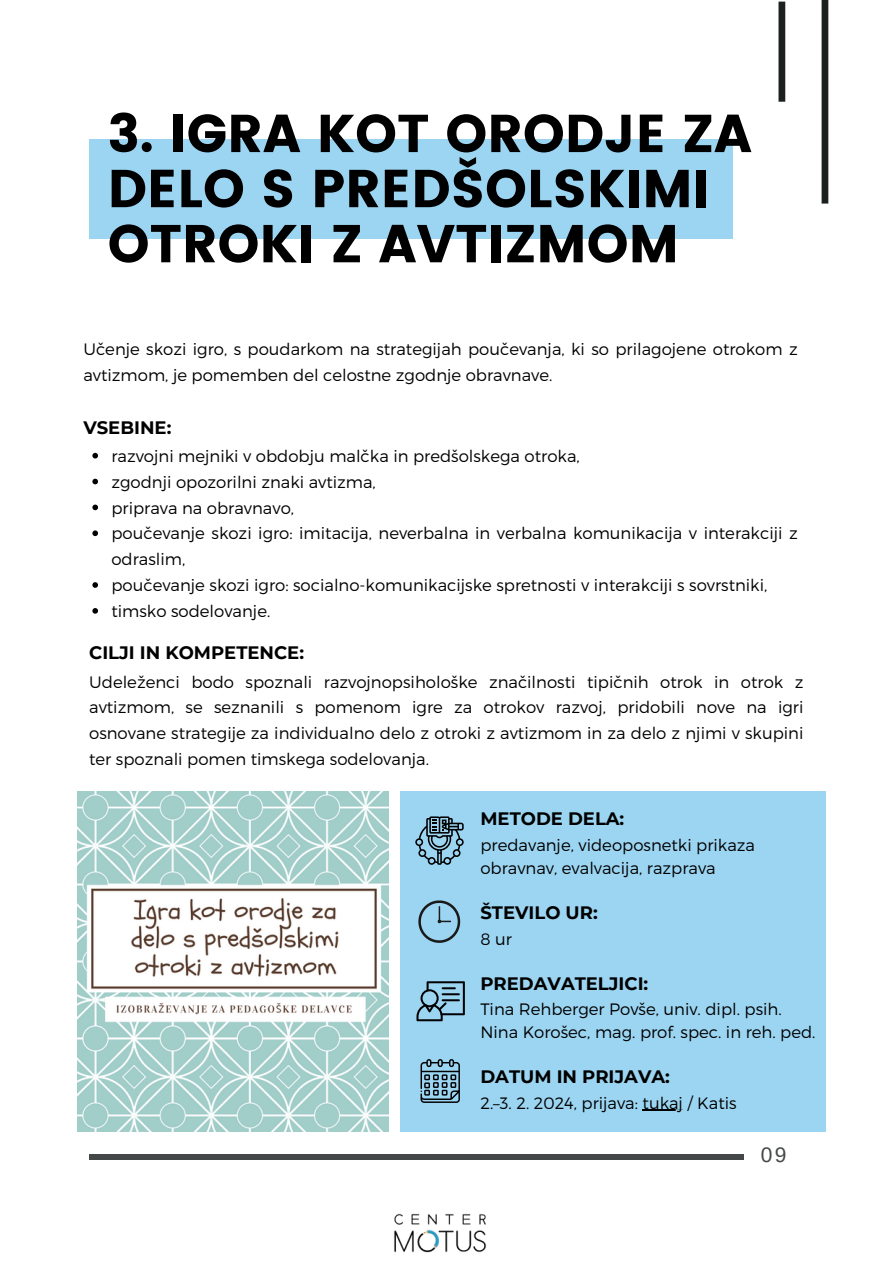
<style>
.page{position:relative;width:893px;height:1264px;background:#fff}
.page>*{position:absolute;margin:0;border:0;box-sizing:border-box;transform-origin:0 0}
.t1{font:53.25px/55.1px "Poppins";color:#000}
.t2{font:21px "Arimo";color:#444848}
.t3{font:700 18px "Montserrat";color:#000}
.t4{font:300 16.5px/25.8px "Montserrat";color:#000}
</style>
<div class="page">
<div style="left:89px;top:139px;width:643px;height:100px;background:#9cd5f2"></div>
<div style="left:821px;top:0;width:7px;height:203px;background:#1c2120"></div>
<div style="left:778px;top:2px;width:7px;height:100px;background:#1c2120"></div>
<div style="left:89px;top:1153px;width:654px;height:6px;background:#444848"></div>
<div style="left:400px;top:791px;width:425px;height:340px;background:#9cd5f2"></div>
<svg style="left:415px;top:816px;width:48px;height:48px"></svg>
<svg style="left:418px;top:900px;width:42px;height:42px"></svg>
<svg style="left:416px;top:981px;width:49px;height:40px"></svg>
<svg style="left:420px;top:1059px;width:40px;height:43px"></svg>
<img style="left:394px;top:1213px;width:93px;height:40px">
<img style="left:78px;top:791px;width:310px;height:340px">
<svg style="left:92px;top:453px;width:6px;height:5px"></svg>
<svg style="left:92px;top:478px;width:6px;height:6px"></svg>
<svg style="left:92px;top:504px;width:6px;height:6px"></svg>
<svg style="left:92px;top:530px;width:6px;height:6px"></svg>
<svg style="left:92px;top:582px;width:6px;height:6px"></svg>
<svg style="left:92px;top:608px;width:6px;height:5px"></svg>
<hr style="left:642px;top:1109px;width:41px;height:1px;background:#000">
<p class="t1" style="left:108px;top:106px;width:645px">3. IGRA KOT ORODJE ZA<br>DELO S PREDŠOLSKIMI<br>OTROKI Z AVTIZMOM</p>
<p class="t4" style="left:83px;top:335px;width:715px">Učenje skozi igro, s poudarkom na strategijah poučevanja, ki so prilagojene otrokom z avtizmom, je pomemben del celostne zgodnje obravnave.</p>
<p class="t3" style="left:83px;top:416px;width:89px">VSEBINE:</p>
<p class="t4" style="left:111px;top:442px;width:470px">razvojni mejniki v obdobju malčka in predšolskega otroka,</p>
<p class="t4" style="left:111px;top:468px;width:266px">zgodnji opozorilni znaki avtizma,</p>
<p class="t4" style="left:111px;top:494px;width:184px">priprava na obravnavo,</p>
<p class="t4" style="left:111px;top:520px;width:687px">poučevanje skozi igro: imitacija, neverbalna in verbalna komunikacija v interakciji z odraslim,</p>
<p class="t4" style="left:111px;top:571px;width:657px">poučevanje skozi igro: socialno-komunikacijske spretnosti v interakciji s sovrstniki,</p>
<p class="t4" style="left:111px;top:597px;width:160px">timsko sodelovanje.</p>
<p class="t3" style="left:89px;top:642px;width:216px">CILJI IN KOMPETENCE:</p>
<p class="t4" style="left:89px;top:668px;width:715px;text-align:justify">Udeleženci bodo spoznali razvojnopsihološke značilnosti tipičnih otrok in otrok z avtizmom, se seznanili s pomenom igre za otrokov razvoj, pridobili nove na igri osnovane strategije za individualno delo z otroki z avtizmom in za delo z njimi v skupini ter spoznali pomen timskega sodelovanja.</p>
<p class="t3" style="left:480px;top:807px;width:145px">METODE DELA:</p>
<p class="t4" style="left:480px;top:833px;width:276px;line-height:22.5px">predavanje, videoposnetki prikaza obravnav, evalvacija, razprava</p>
<p class="t3" style="left:480px;top:901px;width:119px">ŠTEVILO UR:</p>
<p class="t4" style="left:480px;top:924px;width:33px">8 ur</p>
<p class="t3" style="left:480px;top:972px;width:169px">PREDAVATELJICI:</p>
<p class="t4" style="left:480px;top:995px;width:303px">Tina Rehberger Povše, univ. dipl. psih.</p>
<p class="t4" style="left:480px;top:1018px;width:336px">Nina Korošec, mag. prof. spec. in reh. ped.</p>
<p class="t3" style="left:480px;top:1065px;width:191px">DATUM IN PRIJAVA:</p>
<p class="t4" style="left:480px;top:1089px;width:258px">2.–3. 2. 2024, prijava: tukaj / Katis</p>
<p class="t2" style="left:760px;top:1142px;width:27px">09</p>
</div>
